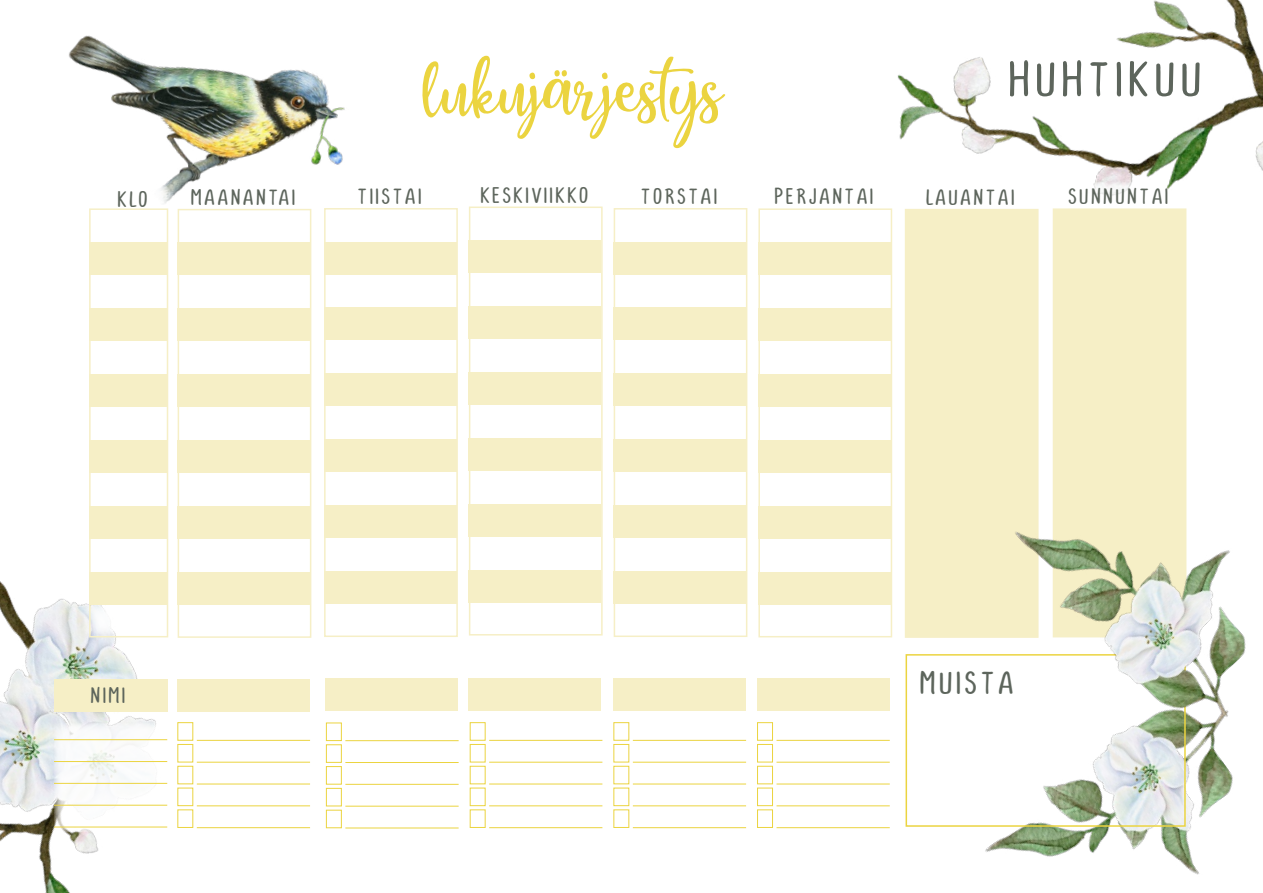
<style>
.page{position:relative;width:1263px;height:893px;background:#fff}
.page>*{position:absolute;margin:0;border:0;box-sizing:border-box;transform-origin:0 0}
.t1{font:90px "Honey Butter Script Clean";color:#ebd440}
.t2{font:60px "Honey Butter Sans Clean";color:#5d655c}
.t3{font:39px "Honey Butter Sans Clean";color:#5d655c}
.t4{font:27px "Honey Butter Sans Clean";color:#5d655c}
</style>
<div class="page">
<img style="left:985px;top:756px;width:248px;height:119px">
<img style="left:892px;top:0;width:371px;height:279px">
<img style="left:68px;top:35px;width:277px;height:188px">
<img style="left:0;top:517px;width:282px;height:376px">
<div style="left:54px;top:723px;width:113px;height:109px;background:#fff"></div>
<div style="left:54px;top:166px;width:113px;height:109px;background:#fff"></div>
<div style="left:91px;top:605px;width:63px;height:29px;background:#fff"></div>
<div style="left:324px;top:208px;width:134px;height:429px;border:2px solid #f6efc6"></div>
<div style="left:178px;top:209px;width:133px;height:429px;border:2px solid #f6efc6"></div>
<div style="left:89px;top:208px;width:79px;height:429px;border:2px solid #f6efc6"></div>
<div style="left:469px;top:207px;width:134px;height:428px;border:2px solid #f6efc6"></div>
<div style="left:614px;top:208px;width:133px;height:429px;border:2px solid #f6efc6"></div>
<div style="left:905px;top:209px;width:133px;height:429px;background:#f6efc6"></div>
<div style="left:1053px;top:208px;width:133px;height:429px;background:#f6efc6"></div>
<div style="left:324px;top:242px;width:132px;height:32px;background:#f6efc6"></div>
<div style="left:178px;top:242px;width:132px;height:33px;background:#f6efc6"></div>
<div style="left:89px;top:242px;width:78px;height:33px;background:#f6efc6"></div>
<div style="left:469px;top:240px;width:132px;height:33px;background:#f6efc6"></div>
<div style="left:614px;top:242px;width:132px;height:32px;background:#f6efc6"></div>
<div style="left:324px;top:307px;width:132px;height:33px;background:#f6efc6"></div>
<div style="left:178px;top:308px;width:132px;height:33px;background:#f6efc6"></div>
<div style="left:89px;top:308px;width:78px;height:33px;background:#f6efc6"></div>
<div style="left:469px;top:306px;width:132px;height:33px;background:#f6efc6"></div>
<div style="left:614px;top:307px;width:132px;height:33px;background:#f6efc6"></div>
<div style="left:324px;top:373px;width:132px;height:33px;background:#f6efc6"></div>
<div style="left:178px;top:374px;width:132px;height:33px;background:#f6efc6"></div>
<div style="left:89px;top:374px;width:78px;height:33px;background:#f6efc6"></div>
<div style="left:469px;top:372px;width:132px;height:33px;background:#f6efc6"></div>
<div style="left:614px;top:373px;width:132px;height:33px;background:#f6efc6"></div>
<div style="left:324px;top:439px;width:132px;height:33px;background:#f6efc6"></div>
<div style="left:178px;top:440px;width:132px;height:33px;background:#f6efc6"></div>
<div style="left:89px;top:440px;width:78px;height:33px;background:#f6efc6"></div>
<div style="left:469px;top:438px;width:132px;height:33px;background:#f6efc6"></div>
<div style="left:614px;top:439px;width:132px;height:33px;background:#f6efc6"></div>
<div style="left:324px;top:505px;width:132px;height:33px;background:#f6efc6"></div>
<div style="left:178px;top:506px;width:132px;height:33px;background:#f6efc6"></div>
<div style="left:89px;top:506px;width:78px;height:33px;background:#f6efc6"></div>
<div style="left:469px;top:504px;width:132px;height:33px;background:#f6efc6"></div>
<div style="left:614px;top:505px;width:132px;height:33px;background:#f6efc6"></div>
<div style="left:324px;top:571px;width:132px;height:33px;background:#f6efc6"></div>
<div style="left:178px;top:679px;width:132px;height:33px;background:#f6efc6"></div>
<div style="left:54px;top:679px;width:113px;height:33px;background:#f6efc6"></div>
<div style="left:326px;top:678px;width:132px;height:33px;background:#f6efc6"></div>
<div style="left:469px;top:678px;width:132px;height:33px;background:#f6efc6"></div>
<div style="left:614px;top:678px;width:132px;height:33px;background:#f6efc6"></div>
<div style="left:757px;top:678px;width:132px;height:33px;background:#f6efc6"></div>
<div style="left:178px;top:572px;width:132px;height:33px;background:#f6efc6"></div>
<div style="left:89px;top:571px;width:78px;height:33px;background:#f6efc6"></div>
<div style="left:469px;top:570px;width:132px;height:33px;background:#f6efc6"></div>
<div style="left:614px;top:571px;width:132px;height:33px;background:#f6efc6"></div>
<div style="left:758px;top:208px;width:134px;height:429px;border:2px solid #f6efc6"></div>
<div style="left:758px;top:242px;width:132px;height:33px;background:#f6efc6"></div>
<div style="left:758px;top:308px;width:132px;height:33px;background:#f6efc6"></div>
<div style="left:758px;top:374px;width:132px;height:33px;background:#f6efc6"></div>
<div style="left:758px;top:440px;width:132px;height:33px;background:#f6efc6"></div>
<div style="left:758px;top:506px;width:132px;height:33px;background:#f6efc6"></div>
<div style="left:758px;top:571px;width:132px;height:33px;background:#f6efc6"></div>
<hr style="left:197px;top:740px;width:113px;height:1px;background:#ebd440">
<hr style="left:54px;top:739px;width:113px;height:1px;background:#ebd440">
<hr style="left:197px;top:762px;width:113px;height:1px;background:#ebd440">
<hr style="left:54px;top:761px;width:113px;height:1px;background:#ebd440">
<hr style="left:197px;top:784px;width:113px;height:1px;background:#ebd440">
<hr style="left:54px;top:783px;width:113px;height:1px;background:#ebd440">
<hr style="left:197px;top:827px;width:113px;height:1px;background:#ebd440">
<hr style="left:54px;top:827px;width:113px;height:1px;background:#ebd440">
<hr style="left:197px;top:806px;width:113px;height:1px;background:#ebd440">
<hr style="left:54px;top:805px;width:113px;height:1px;background:#ebd440">
<div style="left:178px;top:722px;width:15px;height:18px;background:#fff;border:1px solid #ebd440"></div>
<div style="left:178px;top:744px;width:15px;height:18px;background:#fff;border:1px solid #ebd440"></div>
<div style="left:178px;top:766px;width:15px;height:18px;background:#fff;border:1px solid #ebd440"></div>
<div style="left:178px;top:810px;width:15px;height:18px;background:#fff;border:1px solid #ebd440"></div>
<div style="left:178px;top:788px;width:15px;height:18px;background:#fff;border:1px solid #ebd440"></div>
<hr style="left:345px;top:740px;width:114px;height:1px;background:#ebd440">
<hr style="left:345px;top:762px;width:114px;height:1px;background:#ebd440">
<hr style="left:345px;top:784px;width:114px;height:1px;background:#ebd440">
<hr style="left:345px;top:828px;width:114px;height:1px;background:#ebd440">
<hr style="left:345px;top:806px;width:114px;height:1px;background:#ebd440">
<div style="left:326px;top:723px;width:16px;height:18px;background:#fff;border:1px solid #ebd440"></div>
<div style="left:326px;top:745px;width:16px;height:18px;background:#fff;border:1px solid #ebd440"></div>
<div style="left:326px;top:766px;width:16px;height:18px;background:#fff;border:1px solid #ebd440"></div>
<div style="left:326px;top:810px;width:16px;height:18px;background:#fff;border:1px solid #ebd440"></div>
<div style="left:326px;top:788px;width:16px;height:18px;background:#fff;border:1px solid #ebd440"></div>
<hr style="left:489px;top:740px;width:113px;height:1px;background:#ebd440">
<hr style="left:489px;top:762px;width:113px;height:1px;background:#ebd440">
<hr style="left:489px;top:784px;width:113px;height:1px;background:#ebd440">
<hr style="left:489px;top:827px;width:113px;height:1px;background:#ebd440">
<hr style="left:489px;top:806px;width:113px;height:1px;background:#ebd440">
<div style="left:470px;top:722px;width:15px;height:18px;background:#fff;border:1px solid #ebd440"></div>
<div style="left:470px;top:744px;width:15px;height:18px;background:#fff;border:1px solid #ebd440"></div>
<div style="left:470px;top:766px;width:15px;height:18px;background:#fff;border:1px solid #ebd440"></div>
<div style="left:470px;top:810px;width:15px;height:18px;background:#fff;border:1px solid #ebd440"></div>
<div style="left:470px;top:788px;width:15px;height:18px;background:#fff;border:1px solid #ebd440"></div>
<hr style="left:633px;top:740px;width:113px;height:1px;background:#ebd440">
<hr style="left:633px;top:762px;width:113px;height:1px;background:#ebd440">
<hr style="left:633px;top:784px;width:113px;height:1px;background:#ebd440">
<hr style="left:633px;top:827px;width:113px;height:1px;background:#ebd440">
<hr style="left:633px;top:806px;width:113px;height:1px;background:#ebd440">
<hr style="left:776px;top:740px;width:114px;height:1px;background:#ebd440">
<hr style="left:776px;top:762px;width:114px;height:1px;background:#ebd440">
<hr style="left:776px;top:784px;width:114px;height:1px;background:#ebd440">
<hr style="left:776px;top:827px;width:114px;height:1px;background:#ebd440">
<hr style="left:776px;top:806px;width:114px;height:1px;background:#ebd440">
<div style="left:757px;top:722px;width:16px;height:18px;background:#fff;border:1px solid #ebd440"></div>
<div style="left:757px;top:744px;width:16px;height:18px;background:#fff;border:1px solid #ebd440"></div>
<div style="left:757px;top:766px;width:16px;height:18px;background:#fff;border:1px solid #ebd440"></div>
<div style="left:757px;top:810px;width:16px;height:18px;background:#fff;border:1px solid #ebd440"></div>
<div style="left:757px;top:788px;width:16px;height:18px;background:#fff;border:1px solid #ebd440"></div>
<div style="left:905px;top:654px;width:281px;height:173px;border:2px solid #ebd440"></div>
<div style="left:1053px;top:182px;width:113px;height:18px;background:#fff"></div>
<img style="left:990px;top:426px;width:256px;height:330px">
<p class="t4" style="left:119px;top:183px;width:34px">KLO</p>
<h1 class="t1" style="left:422px;top:26px;width:301px">lukujärjestys</h1>
<h2 class="t2" style="left:1010px;top:44px;width:200px">HUHTIKUU</h2>
<p class="t4" style="left:192px;top:181px;width:108px">MAANANTAI</p>
<p class="t4" style="left:359px;top:180px;width:68px">TIISTAI</p>
<p class="t4" style="left:481px;top:179px;width:112px">KESKIVIIKKO</p>
<p class="t4" style="left:642px;top:180px;width:80px">TORSTAI</p>
<p class="t4" style="left:775px;top:181px;width:103px">PERJANTAI</p>
<p class="t4" style="left:927px;top:181px;width:92px">LAUANTAI</p>
<p class="t4" style="left:1069px;top:181px;width:104px">SUNNUNTAI</p>
<p class="t4" style="left:91px;top:679px;width:39px">NIMI</p>
<h3 class="t3" style="left:921px;top:659px;width:99px">MUISTA</h3>
</div>
